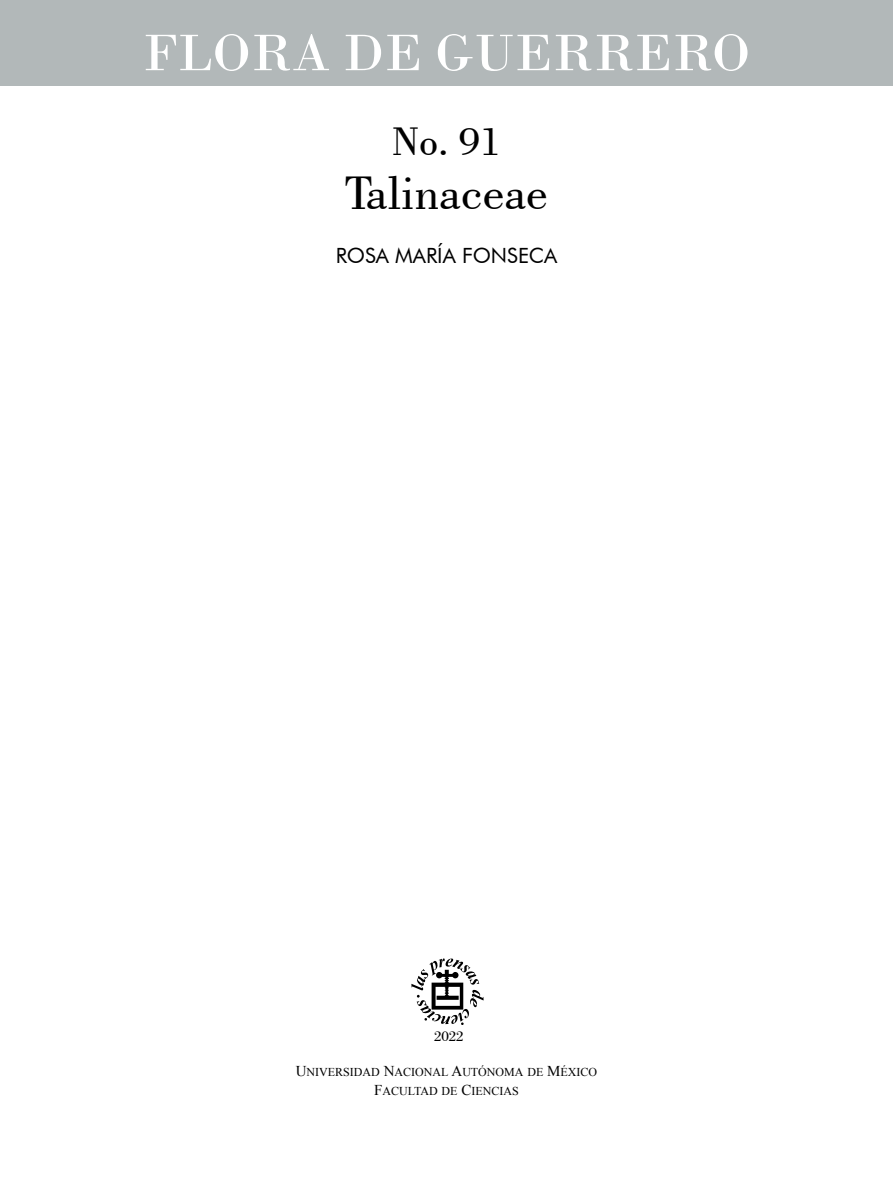
<style>
.page{position:relative;width:893px;height:1191px;background:#fff}
.page>*{position:absolute;margin:0;border:0;box-sizing:border-box;transform-origin:0 0}
.t1{font:54px "Bodoni";color:#fff}
.t2{font:49.5px "Bodoni BT";color:#000}
.t3{font:42px "Bodoni BT";color:#000}
.t4{font:21px "Futura BT";color:#000}
.t5{font:15px "Bodoni BT";color:#000}
.t6{font:12px/19.5px "Times New Roman PSMT SC800";color:#000;text-align:center}
.s1{font-size:15px}
</style>
<div class="page">
<div style="left:0;top:0;width:893px;height:85px;background:#b2b8b9"></div>
<svg style="left:411px;top:958px;width:73px;height:67px"></svg>
<h1 class="t1" style="left:143px;top:21px;width:609px">FLORA DE GUERRERO</h1>
<h3 class="t3" style="left:392px;top:116px;width:111px">No. 91</h3>
<h2 class="t2" style="left:345px;top:163px;width:204px">Talinaceae</h2>
<h3 class="t4" style="left:336px;top:243px;width:223px">ROSA MARÍA FONSECA</h3>
<p class="t5" style="left:434px;top:1027px;width:31px">2022</p>
<p class="t6" style="left:296px;top:1061px;width:303px"><span class="s1">U</span>NIVERSIDAD <span class="s1">N</span>ACIONAL <span class="s1">A</span>UTÓNOMA DE <span class="s1">M</span>ÉXICO<br><span class="s1">F</span>ACULTAD DE <span class="s1">C</span>IENCIAS</p>
</div>
